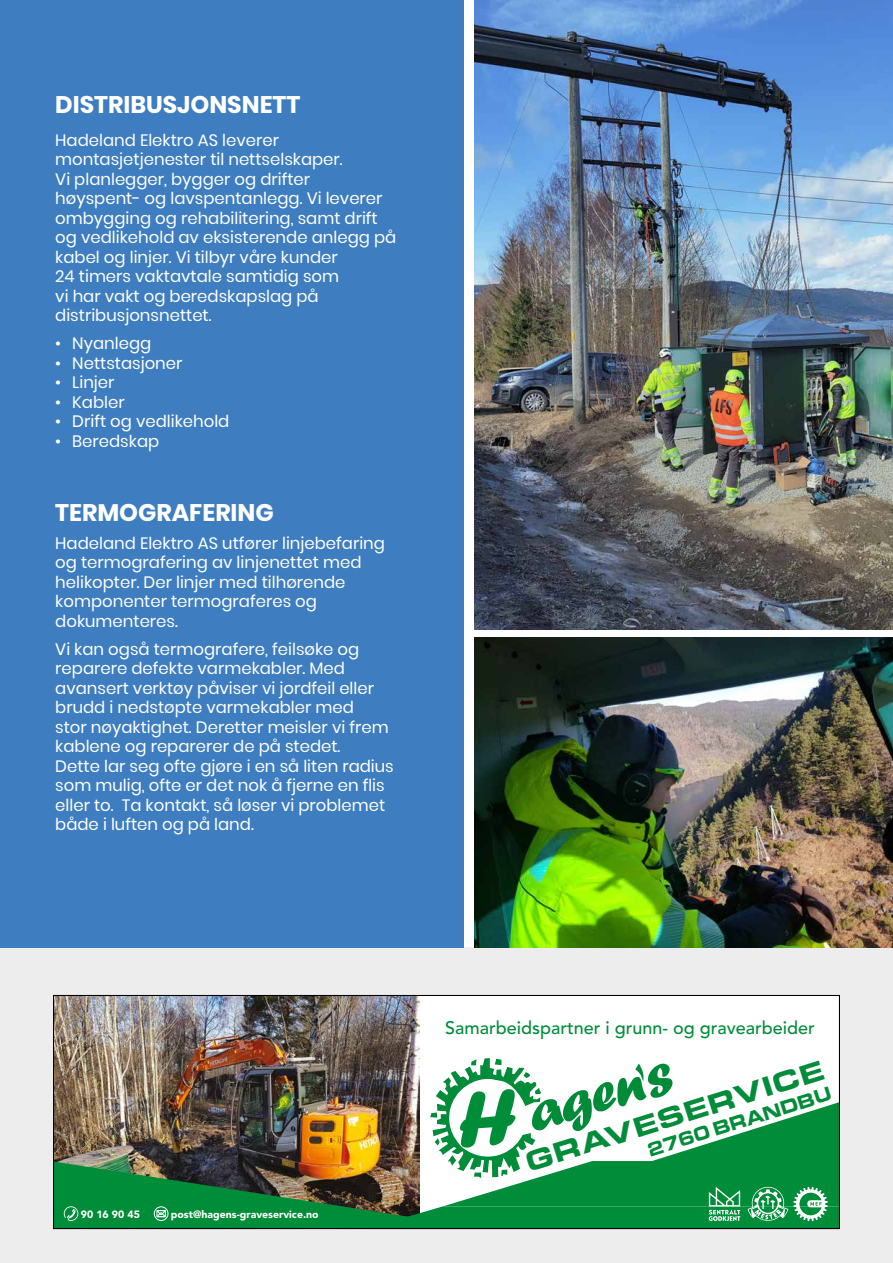
<style>
.page{position:relative;width:893px;height:1263px;background:#fff}
.page>*{position:absolute;margin:0;border:0;box-sizing:border-box;transform-origin:0 0}
.t1{font:56.85px "Forte";color:#008b39;scale:1.07 1}
.t2{font:900 28.95px "Eurostile Ext";color:#008c39}
.t3{font:700 24px "Poppins";color:#fff}
.t4{font:900 19.95px "Eurostile Ext";color:#008c39;scale:.87 1}
.t5{font:500 18px "Avenir LT Std";color:#008d39}
.t6{font:16.5px/19.5px "Poppins";color:#fff}
.t7{font:900 10.5px "Avenir LT Std";color:#fff}
</style>
<div class="page">
<div style="left:0;top:947px;width:893px;height:316px;background:#ededed"></div>
<div style="left:0;top:0;width:463px;height:947px;background:#3e7dc0"></div>
<div style="left:54px;top:995px;width:785px;height:233px;background:#fff"></div>
<img style="left:56px;top:997px;width:364px;height:61px">
<img style="left:474px;top:0;width:419px;height:630px">
<img style="left:474px;top:638px;width:419px;height:309px">
<img style="left:54px;top:1058px;width:785px;height:170px">
<h3 class="t3" style="left:55px;top:91px;width:247px">DISTRIBUSJONSNETT</h3>
<p class="t6" style="left:55px;top:130px;width:342px">Hadeland Elektro AS leverer montasjetjenester til nettselskaper.<br>Vi planlegger, bygger og drifter høyspent- og lavspentanlegg. Vi leverer ombygging og rehabilitering, samt drift og vedlikehold av eksisterende anlegg på kabel og linjer. Vi tilbyr våre kunder<br>24 timers vaktavtale samtidig som<br>vi har vakt og beredskapslag på distribusjonsnettet.</p>
<p class="t6" style="left:55px;top:334px;width:97px">• Nyanlegg</p>
<p class="t6" style="left:55px;top:353px;width:129px">• Nettstasjoner</p>
<p class="t6" style="left:55px;top:373px;width:61px">• Linjer</p>
<p class="t6" style="left:55px;top:392px;width:71px">• Kabler</p>
<p class="t6" style="left:55px;top:412px;width:176px">• Drift og vedlikehold</p>
<p class="t6" style="left:55px;top:431px;width:105px">• Beredskap</p>
<h3 class="t3" style="left:55px;top:498px;width:220px">TERMOGRAFERING</h3>
<p class="t6" style="left:55px;top:533px;width:331px">Hadeland Elektro AS utfører linjebefaring og termografering av linjenettet med helikopter. Der linjer med tilhørende komponenter termograferes og dokumenteres.</p>
<p class="t6" style="left:55px;top:639px;width:340px">Vi kan også termografere, feilsøke og reparere defekte varmekabler. Med avansert verktøy påviser vi jordfeil eller brudd i nedstøpte varmekabler med<br>stor nøyaktighet. Deretter meisler vi frem kablene og reparerer de på stedet.<br>Dette lar seg ofte gjøre i en så liten radius som mulig, ofte er det nok å fjerne en flis eller to. Ta kontakt, så løser vi problemet både i luften og på land.</p>
<p class="t7" style="left:81px;top:1207px;width:61px">90 16 90 45</p>
<p class="t7" style="left:171px;top:1207px;width:149px">post@hagens-graveservice.no</p>
<p class="t5" style="left:445px;top:1017px;width:371px">Samarbeidspartner i grunn- og gravearbeider</p>
<h2 class="t2" style="left:519px;top:1140px;width:313px;rotate:-17deg">GRAVESERVICE</h2>
<h1 class="t1" style="left:519px;top:1081px;width:113px;rotate:-16deg">agen</h1>
<p class="t4" style="left:643px;top:1135px;width:222px;rotate:-17deg">2760 BRANDBU</p>
</div>
